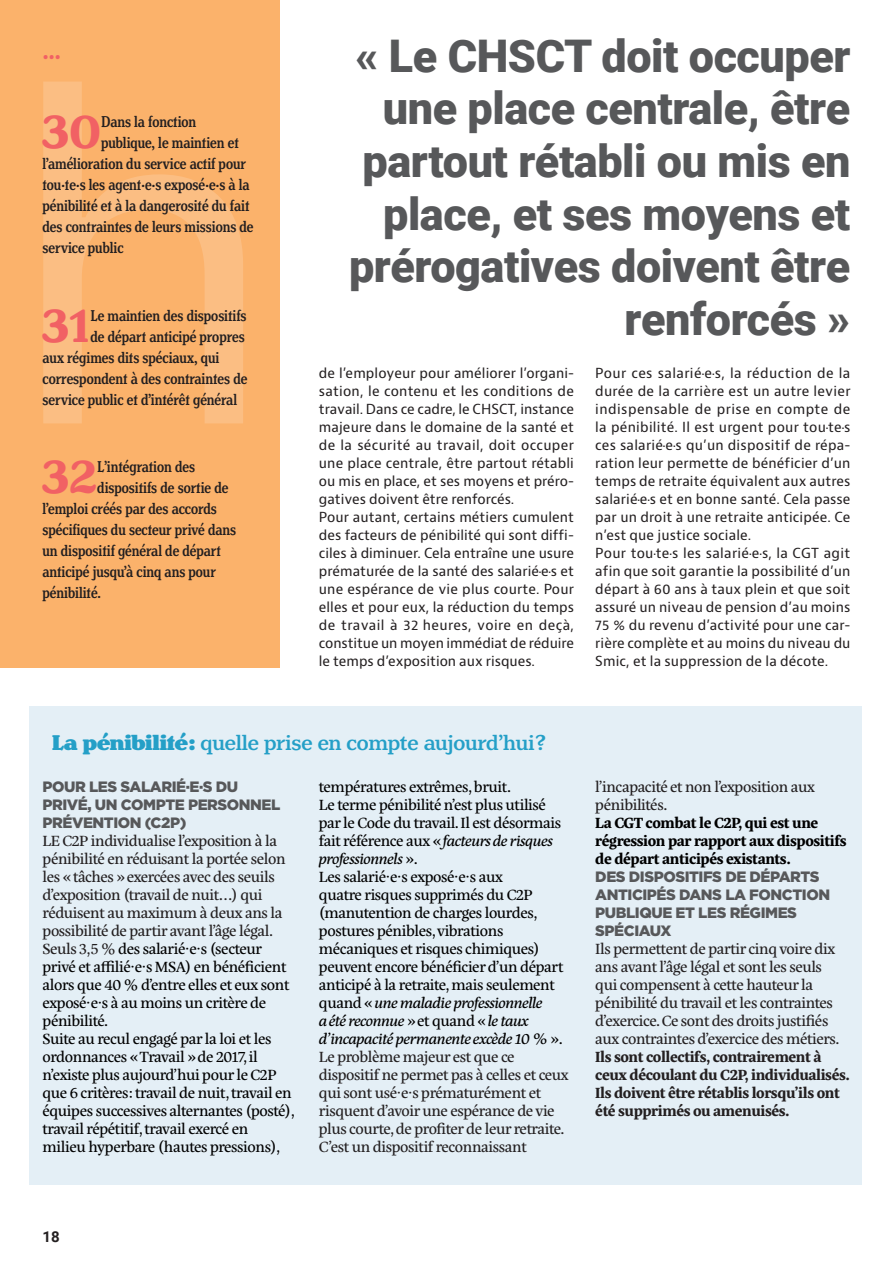
<style>
.page{position:relative;width:893px;height:1263px;background:#fff}
.page>*{position:absolute;margin:0;border:0;box-sizing:border-box;transform-origin:0 0}
._32_propo_Texte_2chi{font:700 48.45px "Henriette";color:#f16164}
.Article_exergue_V2{font:900 45px/52.5px "Roboto";letter-spacing:-.01em;color:#57585a;text-align:right}
._32_propo_Texte_-_P{font:500 extra-condensed 33px "Henriette";color:#f16164}
.Encadré_Titre_bold{font:500 22.5px "Henriette";letter-spacing:-.01em;color:#249fc7}
._32_propo_Texte_2chi-2{font:500 extra-condensed 16.5px "Henriette";color:#231f20}
.Encadré_Texte_couran{font:15px/18px "Eskorte Latin";letter-spacing:-.03em;color:#231f20}
.Encadré_Texte_couran-2{font:15px/18px "Eskorte Latin";letter-spacing:-.03em;color:#000}
.Encadré_Chapo_-_H5{font:900 15px/18px "Gotham";letter-spacing:-.03em;color:#57585a}
.Encadré_Texte_couran-3{font:700 15px/18px "Eskorte Latin";letter-spacing:-.03em;color:#231f20}
.Encadré_Texte_couran-4{font:700 15px/18px "Eskorte Latin";letter-spacing:-.03em;color:#000}
.t1{font:700 15px "Roboto";color:#231f20}
.Article_Texte_couran{font:13.5px/18px "Bernino Sans";color:#231f20;text-align:justify}
.s1{font-weight:900}
.s2{color:#000}
.s3{font-style:italic}
</style>
<div class="page">
<div style="left:0;top:0;width:279px;height:668px;background:#fbb26b"></div>
<svg style="left:43px;top:82px;width:200px;height:341px"></svg>
<div style="left:29px;top:706px;width:832px;height:478px;background:#e4eff6"></div>
<p class="_32_propo_Texte_-_P" style="left:43px;top:29px;width:20px">…</p>
<p class="_32_propo_Texte_2chi" style="left:42px;top:104px;width:61px">30</p>
<p class="_32_propo_Texte_2chi-2" style="left:101px;top:112px;width:97px">Dans la fonction</p>
<p class="_32_propo_Texte_2chi-2" style="left:101px;top:133px;width:139px">publique, le maintien et</p>
<p class="_32_propo_Texte_2chi-2" style="left:43px;top:154px;width:205px">l’amélioration du service actif pour</p>
<p class="_32_propo_Texte_2chi-2" style="left:43px;top:175px;width:209px">tou·te·s les agent·e·s exposé·e·s à la</p>
<p class="_32_propo_Texte_2chi-2" style="left:43px;top:196px;width:208px">pénibilité et à la dangerosité du fait</p>
<p class="_32_propo_Texte_2chi-2" style="left:43px;top:217px;width:213px">des contraintes de leurs missions de</p>
<p class="_32_propo_Texte_2chi-2" style="left:43px;top:238px;width:82px">service public</p>
<p class="_32_propo_Texte_2chi" style="left:42px;top:297px;width:50px">31</p>
<p class="_32_propo_Texte_2chi-2" style="left:90px;top:306px;width:158px">Le maintien des dispositifs</p>
<p class="_32_propo_Texte_2chi-2" style="left:90px;top:327px;width:156px">de départ anticipé propres</p>
<p class="_32_propo_Texte_2chi-2" style="left:43px;top:348px;width:178px">aux régimes dits spéciaux, qui</p>
<p class="_32_propo_Texte_2chi-2" style="left:43px;top:369px;width:206px">correspondent à des contraintes de</p>
<p class="_32_propo_Texte_2chi-2" style="left:43px;top:390px;width:196px">service public et d’intérêt général</p>
<p class="_32_propo_Texte_2chi" style="left:42px;top:449px;width:57px">32</p>
<p class="_32_propo_Texte_2chi-2" style="left:97px;top:457px;width:99px">L’intégration des</p>
<p class="_32_propo_Texte_2chi-2" style="left:97px;top:478px;width:133px">dispositifs de sortie de</p>
<p class="_32_propo_Texte_2chi-2" style="left:43px;top:499px;width:176px">l’emploi créés par des accords</p>
<p class="_32_propo_Texte_2chi-2" style="left:43px;top:520px;width:195px">spécifiques du secteur privé dans</p>
<p class="_32_propo_Texte_2chi-2" style="left:43px;top:541px;width:180px">un dispositif général de départ</p>
<p class="_32_propo_Texte_2chi-2" style="left:43px;top:562px;width:175px">anticipé jusqu’à cinq ans pour</p>
<p class="_32_propo_Texte_2chi-2" style="left:43px;top:583px;width:60px">pénibilité.</p>
<p class="Article_exergue_V2" style="left:349px;top:28px;width:503px">« Le CHSCT doit occuper une place centrale, être partout rétabli ou mis en place, et ses moyens et prérogatives doivent être renforcés »</p>
<p class="Article_Texte_couran" style="left:319px;top:364px;width:257px">de l’employeur pour améliorer l’organi&shy;sation, le contenu et les conditions de travail. Dans ce cadre, le CHSCT, instance majeure dans le domaine de la santé et de la sécurité au travail, doit occuper une place centrale, être partout rétabli ou mis en place, et ses moyens et préro&shy;gatives doivent être renforcés.</p>
<p class="Article_Texte_couran" style="left:319px;top:508px;width:257px">Pour autant, certains métiers cumulent des facteurs de pénibilité qui sont diffi&shy;ciles à diminuer. Cela entraîne une usure prématurée de la santé des salarié·e·s et une espérance de vie plus courte. Pour elles et pour eux, la réduction du temps de travail à 32 heures, voire en deçà, constitue un moyen immédiat de réduire le temps d’exposition aux risques.</p>
<p class="Article_Texte_couran" style="left:595px;top:364px;width:257px">Pour ces salarié·e·s, la réduction de la durée de la carrière est un autre levier indispensable de prise en compte de la pénibilité. Il est urgent pour tou·te·s ces salarié·e·s qu’un dispositif de répa&shy;ration leur permette de bénéficier d’un temps de retraite équivalent aux autres salarié·e·s et en bonne santé. Cela passe par un droit à une retraite anticipée. Ce n’est que justice sociale.</p>
<p class="Article_Texte_couran" style="left:595px;top:544px;width:257px">Pour tou·te·s les salarié·e·s, la CGT agit afin que soit garantie la possibilité d’un départ à 60 ans à taux plein et que soit assuré un niveau de pension d’au moins 75 % du revenu d’activité pour une car&shy;rière complète et au moins du niveau du Smic, et la suppression de la décote.</p>
<p class="Encadré_Titre_bold" style="left:52px;top:729px;width:496px"><span class="s1">La pénibilité :</span> quelle prise en compte aujourd’hui ?</p>
<p class="Encadré_Chapo_-_H5" style="left:43px;top:777px;width:239px">POUR LES SALARIÉ·E·S DU<br>PRIVÉ, UN COMPTE PERSONNEL<br>PRÉVENTION (C2P)</p>
<p class="Encadré_Texte_couran" style="left:43px;top:832px;width:248px">LE C2P individualise l’exposition à la pénibilité en réduisant la portée selon les «tâches » exercées avec des seuils d’exposition (travail de nuit…) qui réduisent au maximum à deux ans la possibilité de partir avant l’âge légal.<br>Seuls 3,5 % <span class="s2">des salarié·e·s (secteur privé et affilié·e·s MSA) en bénéficient alors que 40 % d’entre elles et eux sont exposé·e·s à au moins un critère de pénibilité.</span></p>
<p class="Encadré_Texte_couran-2" style="left:43px;top:1030px;width:254px">Suite au recul engagé par la loi et les ordonnances «Travail » de 2017, il n’existe plus aujourd’hui pour le C2P que 6 critères : travail de nuit, travail en équipes successives alternantes (posté), travail répétitif, travail exercé en milieu hyperbare (hautes pressions),</p>
<p class="Encadré_Texte_couran-2" style="left:319px;top:778px;width:194px">températures extrêmes, bruit.</p>
<p class="Encadré_Texte_couran-2" style="left:319px;top:796px;width:244px">Le terme pénibilité n’est plus utilisé par le Code du travail. Il est désormais fait référence aux «<span class="s3">facteurs de risques professionnels</span> ».</p>
<p class="Encadré_Texte_couran-2" style="left:319px;top:868px;width:246px">Les salarié·e·s exposé·e·s aux<br>quatre risques supprimés du C2P (manutention de charges lourdes, postures pénibles, vibrations mécaniques et risques chimiques) peuvent encore bénéficier d’un départ anticipé à la retraite, mais seulement quand «<span class="s3">une maladie professionnelle<br>a été reconnue</span> » et quand «<span class="s3">le taux d’incapacité permanente excède 10 %</span> ».</p>
<p class="Encadré_Texte_couran" style="left:319px;top:1048px;width:251px">Le problème majeur est que ce dispositif ne permet pas à celles et ceux qui sont usé·e·s prématurément et risquent d’avoir une espérance de vie plus courte, de profiter de leur retraite.<br>C’est un dispositif reconnaissant</p>
<p class="Encadré_Texte_couran" style="left:595px;top:778px;width:221px">l’incapacité et non l’exposition aux pénibilités.</p>
<p class="Encadré_Texte_couran-4" style="left:595px;top:814px;width:253px">La CGT combat le C2P, qui est une régression par rapport aux dispositifs de départ anticipés existants.</p>
<p class="Encadré_Chapo_-_H5" style="left:595px;top:867px;width:236px">DES DISPOSITIFS DE DÉPARTS<br>ANTICIPÉS DANS LA FONCTION<br>PUBLIQUE ET LES RÉGIMES<br>SPÉCIAUX</p>
<p class="Encadré_Texte_couran" style="left:595px;top:940px;width:246px">Ils permettent de partir cinq voire dix ans avant l’âge légal et sont les seuls qui compensent à cette hauteur la pénibilité du travail et les contraintes d’exercice. Ce sont des droits justifiés aux contraintes d’exercice des métiers.</p>
<p class="Encadré_Texte_couran-3" style="left:595px;top:1048px;width:256px">Ils sont collectifs, contrairement à ceux découlant du C2P, individualisés.<br>Ils doivent être rétablis lorsqu’ils ont été supprimés ou amenuisés.</p>
<p class="t1" style="left:43px;top:1226px;width:19px">18</p>
</div>
